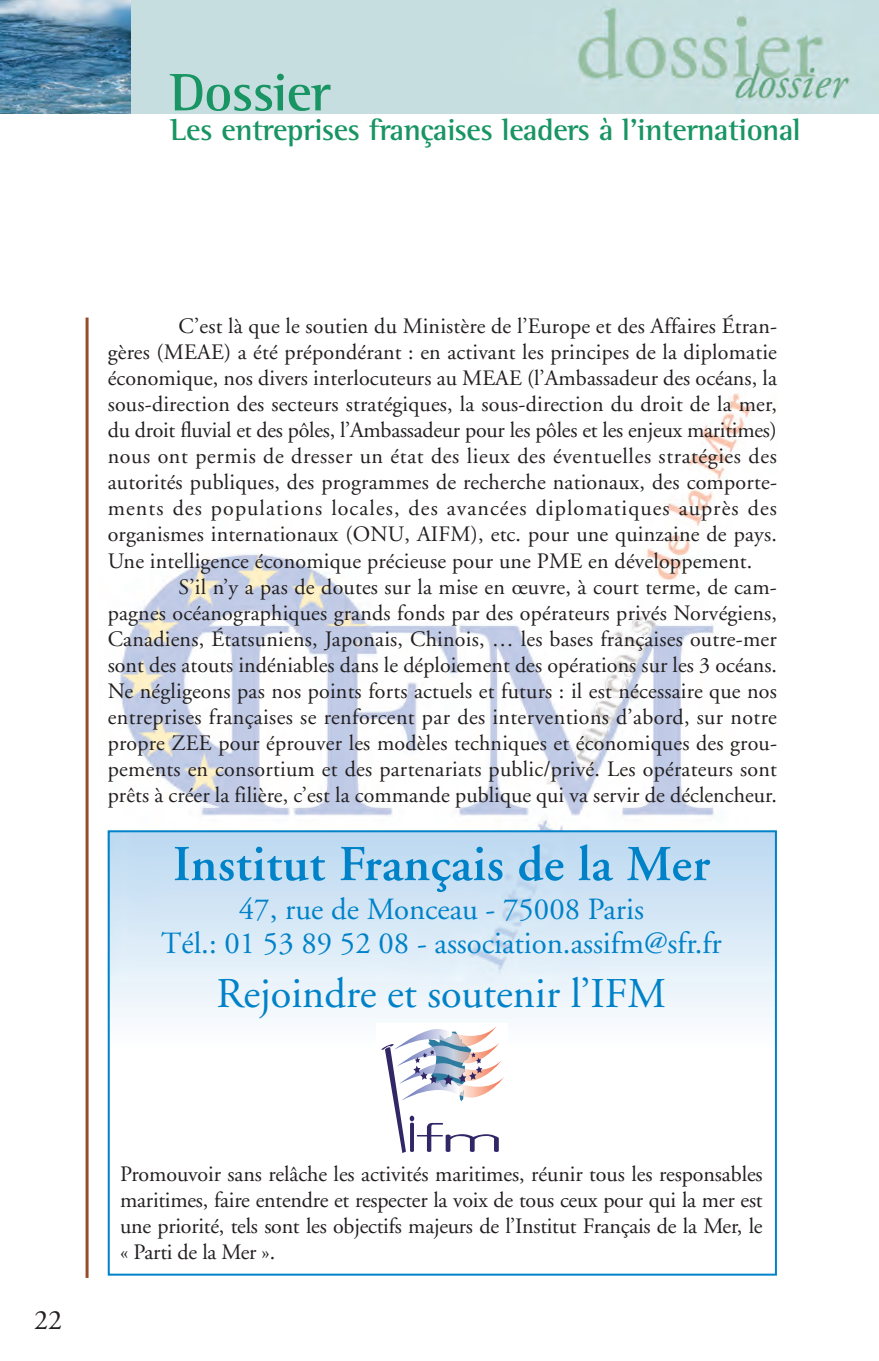
<style>
.page{position:relative;width:879px;height:1361px;background:#fff}
.page>*{position:absolute;margin:0;border:0;box-sizing:border-box;transform-origin:0 0}
.t1{font:700 54px "Rotis Semi Serif";letter-spacing:-.015em;color:#189563}
.t2{font:600 50px "Adobe Garamond";letter-spacing:.01em;color:#0082c8}
.t3{font:42.4px "Adobe Garamond";color:#0082c8}
.t4{font:700 31px "Rotis Semi Serif";letter-spacing:-.015em;color:#189563}
.t5{font:30.8px/34px "Adobe Garamond";color:#0082c8;text-align:center}
.t6{font:28px "Adobe Garamond";color:#231f20}
.t7{font:22px/26px "Adobe Garamond";letter-spacing:.005em;color:#231f20;text-align:justify}
</style>
<div class="page">
<img style="left:107px;top:393px;width:646px;height:589px">
<hr style="left:86px;top:317px;width:3px;height:961px;background:#974b2b">
<img style="left:130px;top:0;width:749px;height:113px">
<img style="left:0;top:0;width:130px;height:113px">
<img style="left:111px;top:833px;width:663px;height:186px">
<div style="left:108px;top:830px;width:669px;height:445px;border:2px solid #0082c8"></div>
<svg style="left:381px;top:1026px;width:123px;height:127px"></svg>
<h1 class="t1" style="left:170px;top:74px;width:162px">Dossier</h1>
<h3 class="t4" style="left:170px;top:120px;width:632px">Les entreprises françaises leaders à l’international</h3>
<p class="t7" style="left:108px;top:315px;width:671px;text-indent:71px">C’est là que le soutien du Ministère de l’Europe et des Affaires Étran&shy;gères (MEAE) a été prépondérant : en activant les principes de la diplomatie économique, nos divers interlocuteurs au MEAE (l’Ambassadeur des océans, la sous-direction des secteurs stratégiques, la sous-direction du droit de la mer, du droit fluvial et des pôles, l’Ambassadeur pour les pôles et les enjeux maritimes) nous ont permis de dresser un état des lieux des éventuelles stratégies des autorités publiques, des programmes de recherche nationaux, des comporte&shy;ments des populations locales, des avancées diplomatiques auprès des organismes internationaux (ONU, AIFM), etc. pour une quinzaine de pays.<br>Une intelligence économique précieuse pour une PME en développement.</p>
<p class="t7" style="left:108px;top:575px;width:671px;text-indent:71px">S’il n’y a pas de doutes sur la mise en œuvre, à court terme, de cam&shy;pagnes océanographiques grands fonds par des opérateurs privés Norvégiens, Canadiens, Étatsuniens, Japonais, Chinois, … les bases françaises outre-mer sont des atouts indéniables dans le déploiement des opérations sur les 3 océans.<br>Ne négligeons pas nos points forts actuels et futurs : il est nécessaire que nos entreprises françaises se renforcent par des interventions d’abord, sur notre propre ZEE pour éprouver les modèles techniques et économiques des grou&shy;pements en consortium et des partenariats public/privé. Les opérateurs sont prêts à créer la filière, c’est la commande publique qui va servir de déclencheur.</p>
<h2 class="t2" style="left:173px;top:844px;width:538px">Institut Français de la Mer</h2>
<h3 class="t5" style="left:161px;top:894px;width:562px">47, rue de Monceau - 75008 Paris<br>Tél.: 01 53 89 52 08 - association.assifm@sfr.fr</h3>
<h3 class="t3" style="left:217px;top:976px;width:451px">Rejoindre et soutenir l’IFM</h3>
<p class="t6" style="left:34px;top:1308px;width:29px">22</p>
<p class="t7" style="left:120px;top:1162px;width:644px">Promouvoir sans relâche les activités maritimes, réunir tous les responsables maritimes, faire entendre et respecter la voix de tous ceux pour qui la mer est une priorité, tels sont les objectifs majeurs de l’Institut Français de la Mer, le « Parti de la Mer ».</p>
</div>
